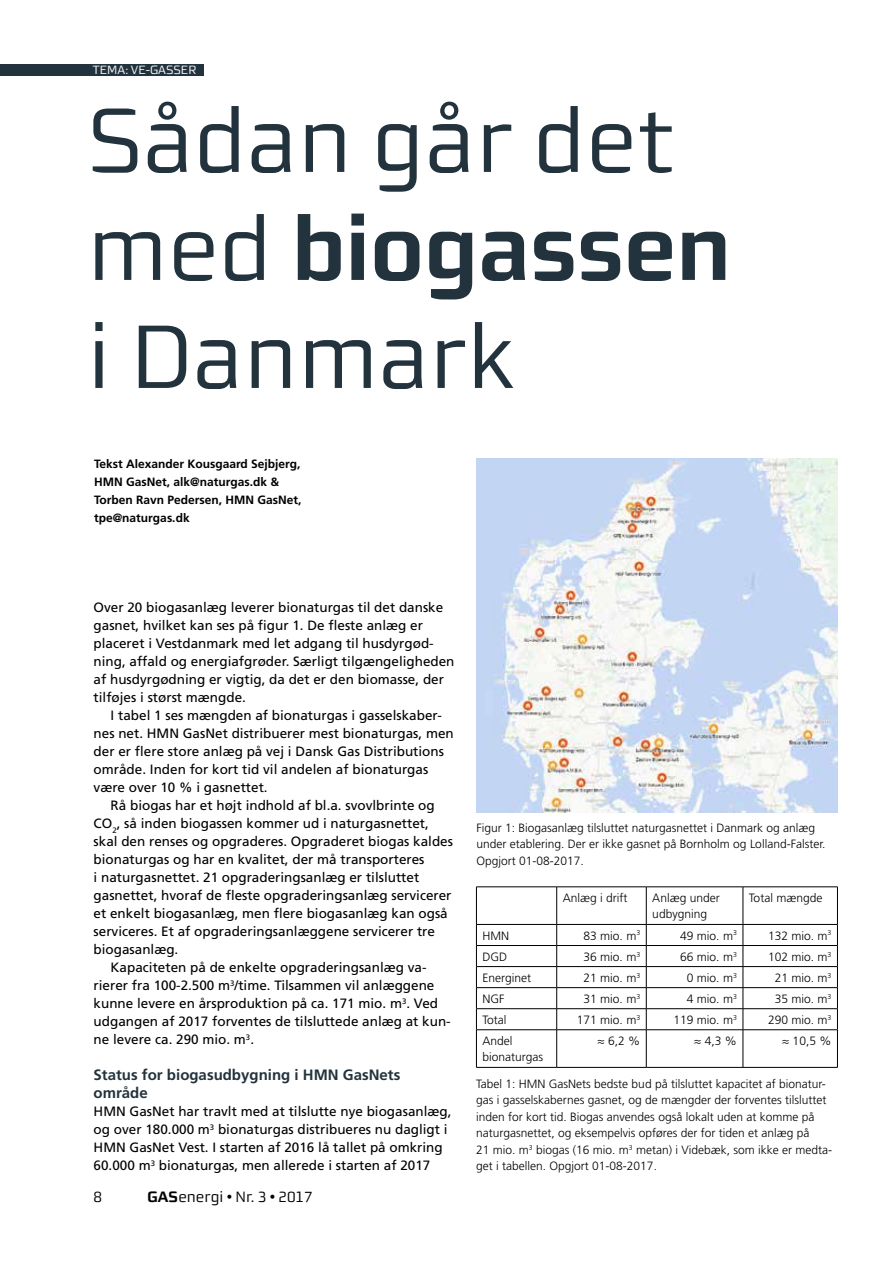
<style>
.page{position:relative;width:893px;height:1263px;background:#fff}
.page>*{position:absolute;margin:0;border:0;box-sizing:border-box;transform-origin:0 0}
.t1{font:90px/108px "Morgan Sans";color:#23333d}
.t2{font:700 15px/18px "Frutiger LT";color:#23333d}
.t3{font:15px "Morgan Sans";color:#000}
.t4{font:13.5px/18px "Frutiger LT";color:#000}
.t5{font:300 12px/16.5px "Frutiger LT";color:#000}
.t6{font:700 12px/18px "Frutiger LT";color:#000}
.t7{font:12px "Morgan Sans";color:#fff}
.s1{font-weight:700}
.s2{font-family:"Myriad Pro";font-weight:400}
</style>
<div class="page">
<div style="left:0;top:64px;width:204px;height:12px;background:#23333d"></div>
<img style="left:476px;top:458px;width:362px;height:355px">
<hr style="left:476px;top:886px;width:81px;height:1px;background:#000">
<hr style="left:476px;top:887px;width:1px;height:37px;background:#000">
<hr style="left:557px;top:886px;width:89px;height:1px;background:#000">
<hr style="left:556px;top:887px;width:1px;height:37px;background:#000">
<hr style="left:646px;top:886px;width:97px;height:1px;background:#000">
<hr style="left:646px;top:887px;width:1px;height:37px;background:#000">
<hr style="left:743px;top:886px;width:95px;height:1px;background:#000">
<hr style="left:743px;top:887px;width:1px;height:37px;background:#000">
<hr style="left:837px;top:887px;width:1px;height:37px;background:#000">
<hr style="left:476px;top:924px;width:81px;height:1px;background:#000">
<hr style="left:557px;top:924px;width:89px;height:1px;background:#000">
<hr style="left:646px;top:924px;width:97px;height:1px;background:#000">
<hr style="left:743px;top:924px;width:95px;height:1px;background:#000">
<hr style="left:476px;top:945px;width:81px;height:1px;background:#000">
<hr style="left:557px;top:945px;width:89px;height:1px;background:#000">
<hr style="left:646px;top:945px;width:97px;height:1px;background:#000">
<hr style="left:743px;top:945px;width:95px;height:1px;background:#000">
<hr style="left:476px;top:966px;width:81px;height:1px;background:#000">
<hr style="left:557px;top:966px;width:89px;height:1px;background:#000">
<hr style="left:646px;top:966px;width:97px;height:1px;background:#000">
<hr style="left:743px;top:966px;width:95px;height:1px;background:#000">
<hr style="left:476px;top:987px;width:81px;height:1px;background:#000">
<hr style="left:557px;top:987px;width:89px;height:1px;background:#000">
<hr style="left:646px;top:987px;width:97px;height:1px;background:#000">
<hr style="left:743px;top:987px;width:95px;height:1px;background:#000">
<hr style="left:476px;top:1008px;width:81px;height:1px;background:#000">
<svg style="left:476px;top:925px;width:1px;height:104px"></svg>
<hr style="left:557px;top:1008px;width:89px;height:1px;background:#000">
<svg style="left:556px;top:925px;width:1px;height:104px"></svg>
<hr style="left:646px;top:1008px;width:97px;height:1px;background:#000">
<svg style="left:646px;top:925px;width:1px;height:104px"></svg>
<hr style="left:743px;top:1008px;width:95px;height:1px;background:#000">
<svg style="left:743px;top:925px;width:1px;height:104px"></svg>
<svg style="left:837px;top:925px;width:1px;height:104px"></svg>
<hr style="left:476px;top:1029px;width:81px;height:1px;background:#000">
<hr style="left:476px;top:1030px;width:1px;height:37px;background:#000">
<hr style="left:557px;top:1029px;width:89px;height:1px;background:#000">
<hr style="left:556px;top:1030px;width:1px;height:37px;background:#000">
<hr style="left:646px;top:1029px;width:97px;height:1px;background:#000">
<hr style="left:646px;top:1030px;width:1px;height:37px;background:#000">
<hr style="left:743px;top:1029px;width:95px;height:1px;background:#000">
<hr style="left:743px;top:1030px;width:1px;height:37px;background:#000">
<hr style="left:837px;top:1030px;width:1px;height:37px;background:#000">
<hr style="left:476px;top:1067px;width:81px;height:1px;background:#000">
<hr style="left:557px;top:1067px;width:89px;height:1px;background:#000">
<hr style="left:646px;top:1067px;width:97px;height:1px;background:#000">
<hr style="left:743px;top:1067px;width:95px;height:1px;background:#000">
<p class="t7" style="left:92px;top:63px;width:105px">TEMA: VE-GASSER</p>
<h1 class="t1" style="left:87px;top:85px;width:645px">Sådan går det med <span class="s1">biogassen </span>i Danmark</h1>
<p class="t6" style="left:94px;top:455px;width:209px">Tekst Alexander Kousgaard Sejbjerg,<br>HMN GasNet, alk@naturgas.dk &amp;<br>Torben Ravn Pedersen, HMN GasNet, tpe@naturgas.dk</p>
<p class="t4" style="left:94px;top:598px;width:362px">Over 20 biogasanlæg leverer bionaturgas til det danske gasnet, hvilket kan ses på figur 1. De fleste anlæg er placeret i Vestdanmark med let adgang til husdyrgød&shy;ning, affald og energiafgrøder. Særligt tilgængeligheden af husdyrgødning er vigtig, da det er den biomasse, der tilføjes i størst mængde.</p>
<p class="t4" style="left:94px;top:706px;width:362px;text-indent:17px">I tabel 1 ses mængden af bionaturgas i gasselskaber&shy;nes net. HMN GasNet distribuerer mest bionaturgas, men der er flere store anlæg på vej i Dansk Gas Distributions område. Inden for kort tid vil andelen af bionaturgas være over 10 % i gasnettet.</p>
<p class="t4" style="left:111px;top:796px;width:326px">Rå biogas har et højt indhold af bl.a. svovlbrinte og</p>
<p class="t4" style="left:94px;top:814px;width:337px">CO<sub>2</sub>, så inden biogassen kommer ud i naturgasnettet,</p>
<p class="t4" style="left:94px;top:832px;width:361px">skal den renses og opgraderes. Opgraderet biogas kaldes</p>
<p class="t4" style="left:94px;top:850px;width:332px">bionaturgas og har en kvalitet, der må transporteres</p>
<p class="t4" style="left:94px;top:868px;width:327px">i naturgasnettet. 21 opgraderingsanlæg er tilsluttet</p>
<p class="t4" style="left:94px;top:886px;width:359px">gasnettet, hvoraf de fleste opgraderingsanlæg servicerer</p>
<p class="t4" style="left:94px;top:904px;width:356px">et enkelt biogasanlæg, men flere biogasanlæg kan også</p>
<p class="t4" style="left:94px;top:922px;width:343px">serviceres. Et af opgraderingsanlæggene servicerer tre</p>
<p class="t4" style="left:94px;top:940px;width:86px">biogasanlæg.</p>
<p class="t4" style="left:111px;top:958px;width:317px">Kapaciteten på de enkelte opgraderingsanlæg va-</p>
<p class="t4" style="left:94px;top:976px;width:342px">rierer fra 100-2.500 m<sup>3</sup>/time. Tilsammen vil anlæggene</p>
<p class="t4" style="left:94px;top:994px;width:346px">kunne levere en årsproduktion på ca. 171 mio. m<sup>3</sup>. Ved</p>
<p class="t4" style="left:94px;top:1012px;width:359px">udgangen af 2017 forventes de tilsluttede anlæg at kun-</p>
<p class="t4" style="left:94px;top:1030px;width:162px">ne levere ca. 290 mio. m<sup>3</sup>.</p>
<p class="t2" style="left:94px;top:1066px;width:308px">Status for biogasudbygning i HMN GasNets område</p>
<p class="t4" style="left:94px;top:1102px;width:359px">HMN GasNet har travlt med at tilslutte nye biogasanlæg, og over 180.000 m<sup>3</sup> bionaturgas distribueres nu dagligt i HMN GasNet Vest. I starten af 2016 lå tallet på omkring 60.000 m<sup>3</sup> bionaturgas, men allerede i starten af 2017</p>
<p class="t3" style="left:94px;top:1188px;width:10px">8</p>
<p class="t3" style="left:148px;top:1188px;width:167px"><span class="s1">GAS</span>energi • Nr. 3 • 2017</p>
<p class="t5" style="left:476px;top:820px;width:351px">Figur 1: Biogasanlæg tilsluttet naturgasnettet i Danmark og anlæg under etablering. Der er ikke gasnet på Bornholm og Lolland-Falster.<br>Opgjort 01-08-2017.</p>
<p class="t5" style="left:563px;top:890px;width:66px">Anlæg i drift</p>
<p class="t5" style="left:652px;top:890px;width:69px">Anlæg under udbygning</p>
<p class="t5" style="left:749px;top:890px;width:75px">Total mængde</p>
<p class="t5" style="left:482px;top:927px;width:28px">HMN</p>
<p class="t5" style="left:583px;top:927px;width:58px">83 mio. m<sup>3</sup></p>
<p class="t5" style="left:680px;top:927px;width:58px">49 mio. m<sup>3</sup></p>
<p class="t5" style="left:768px;top:927px;width:65px">132 mio. m<sup>3</sup></p>
<p class="t5" style="left:482px;top:948px;width:26px">DGD</p>
<p class="t5" style="left:583px;top:948px;width:58px">36 mio. m<sup>3</sup></p>
<p class="t5" style="left:680px;top:948px;width:58px">66 mio. m<sup>3</sup></p>
<p class="t5" style="left:768px;top:948px;width:65px">102 mio. m<sup>3</sup></p>
<p class="t5" style="left:482px;top:969px;width:50px">Energinet</p>
<p class="t5" style="left:583px;top:969px;width:58px">21 mio. m<sup>3</sup></p>
<p class="t5" style="left:687px;top:969px;width:52px">0 mio. m<sup>3</sup></p>
<p class="t5" style="left:775px;top:969px;width:58px">21 mio. m<sup>3</sup></p>
<p class="t5" style="left:482px;top:990px;width:24px">NGF</p>
<p class="t5" style="left:583px;top:990px;width:58px">31 mio. m<sup>3</sup></p>
<p class="t5" style="left:687px;top:990px;width:52px">4 mio. m<sup>3</sup></p>
<p class="t5" style="left:775px;top:990px;width:58px">35 mio. m<sup>3</sup></p>
<p class="t5" style="left:482px;top:1011px;width:26px">Total</p>
<p class="t5" style="left:577px;top:1011px;width:65px">171 mio. m<sup>3</sup></p>
<p class="t5" style="left:673px;top:1011px;width:65px">119 mio. m<sup>3</sup></p>
<p class="t5" style="left:768px;top:1011px;width:65px">290 mio. m<sup>3</sup></p>
<p class="t5" style="left:482px;top:1032px;width:62px">Andel bionaturgas</p>
<p class="t5" style="left:598px;top:1032px;width:44px"><span class="s2">≈</span> 6,2 %</p>
<p class="t5" style="left:694px;top:1032px;width:44px"><span class="s2">≈</span> 4,3 %</p>
<p class="t5" style="left:782px;top:1032px;width:51px"><span class="s2">≈</span> 10,5 %</p>
<p class="t5" style="left:476px;top:1076px;width:357px">Tabel 1: HMN GasNets bedste bud på tilsluttet kapacitet af bionatur&shy;gas i gasselskabernes gasnet, og de mængder der forventes tilsluttet inden for kort tid. Biogas anvendes også lokalt uden at komme på naturgasnettet, og eksempelvis opføres der for tiden et anlæg på<br>21 mio. m<sup>3</sup> biogas (16 mio. m<sup>3</sup> metan) i Videbæk, som ikke er medta&shy;get i tabellen. Opgjort 01-08-2017.</p>
</div>
